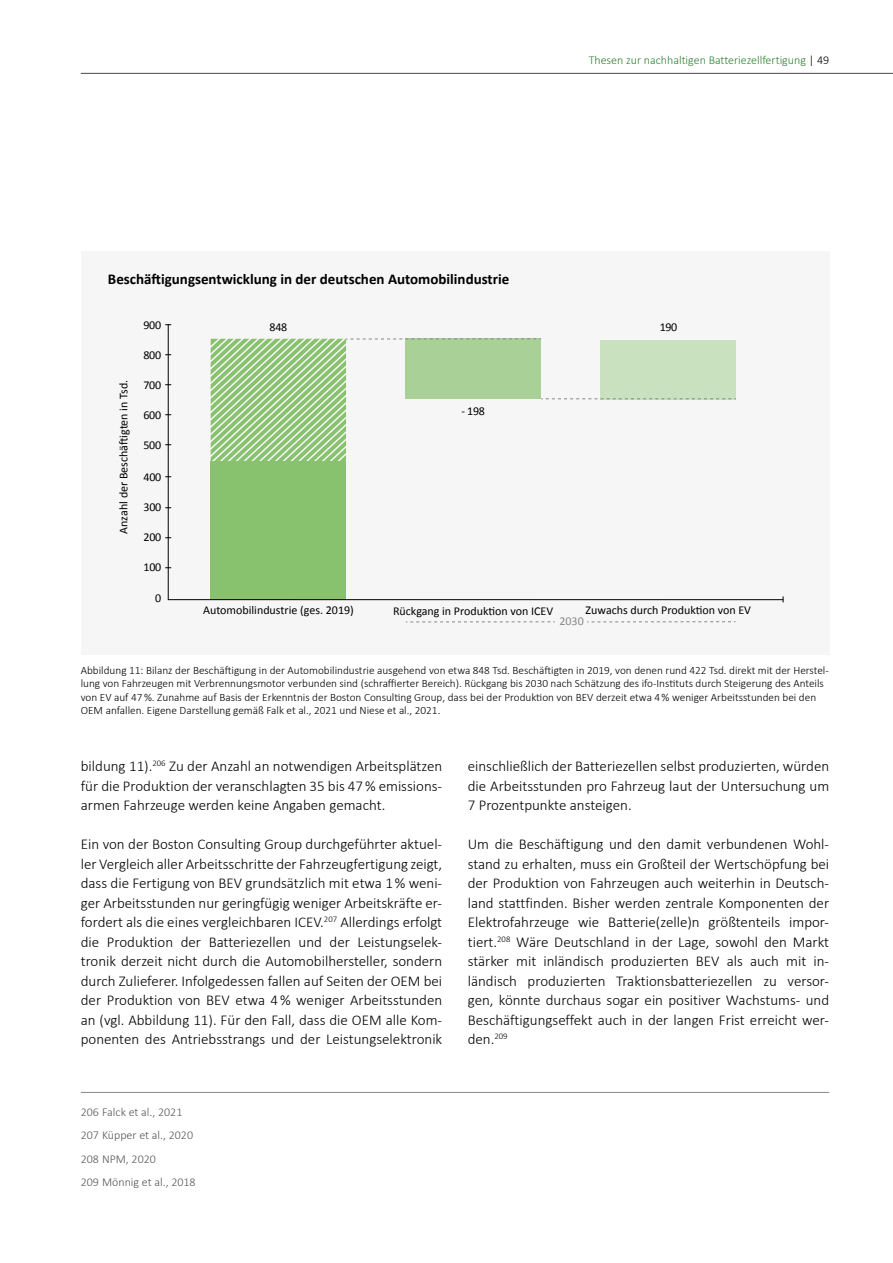
<style>
.page{position:relative;width:893px;height:1263px;background:#fff}
.page>*{position:absolute;margin:0;border:0;box-sizing:border-box;transform-origin:0 0}
.t1{font:300 15px/19.5px "Calibri";color:#000;text-align:justify}
.t2{font:700 15px "Calibri";color:#000}
.t3{font:12px "Calibri";color:#000}
.t4{font:300 12px/23.5px "Calibri";color:#565656}
.t5{font:300 12px "Calibri";color:#318034}
.t6{font:12px "Calibri";color:#878787}
.t7{font:300 11.25px/13.5px "Calibri";color:#000}
.s1{color:#000}
</style>
<div class="page">
<hr style="left:81px;top:73px;width:812px;height:1px;background:#494948">
<hr style="left:81px;top:1092px;width:748px;height:1px;background:#878786">
<div style="left:81px;top:251px;width:748px;height:403px;background:#f6f6f6"></div>
<svg style="left:168px;top:324px;width:615px;height:276px"></svg>
<svg style="left:406px;top:621px;width:149px;height:2px"></svg>
<svg style="left:587px;top:621px;width:148px;height:2px"></svg>
<svg style="left:211px;top:339px;width:525px;height:122px"></svg>
<p class="t5" style="left:589px;top:53px;width:242px">Thesen zur nachhaltigen Batteriezellfertigung <span class="s1">| 49</span></p>
<p class="t2" style="left:108px;top:270px;width:403px">Beschäftigungsentwicklung in der deutschen Automobilindustrie</p>
<p class="t3" style="left:116px;top:534px;width:155px;rotate:-90deg">Anzahl der Beschäftigten in Tsd.</p>
<p class="t3" style="left:143px;top:317px;width:19px">900</p>
<p class="t3" style="left:143px;top:347px;width:19px">800</p>
<p class="t3" style="left:143px;top:377px;width:19px">700</p>
<p class="t3" style="left:143px;top:407px;width:19px">600</p>
<p class="t3" style="left:143px;top:437px;width:19px">500</p>
<p class="t3" style="left:144px;top:469px;width:19px">400</p>
<p class="t3" style="left:144px;top:499px;width:19px">300</p>
<p class="t3" style="left:144px;top:530px;width:19px">200</p>
<p class="t3" style="left:144px;top:560px;width:19px">100</p>
<p class="t3" style="left:155px;top:590px;width:8px">0</p>
<p class="t3" style="left:270px;top:319px;width:19px">848</p>
<p class="t3" style="left:461px;top:403px;width:25px">- 198</p>
<p class="t3" style="left:660px;top:319px;width:19px">190</p>
<p class="t3" style="left:203px;top:603px;width:152px">Automobilindustrie (ges. 2019)</p>
<p class="t3" style="left:393px;top:603px;width:162px">Rückgang in Produktion von ICEV</p>
<p class="t3" style="left:586px;top:603px;width:167px">Zuwachs durch Produktion von EV</p>
<p class="t6" style="left:559px;top:614px;width:26px">2030</p>
<p class="t7" style="left:81px;top:663px;width:750px">Abbildung 11: Bilanz der Beschäftigung in der Automobilindustrie ausgehend von etwa 848 Tsd. Beschäftigten in 2019, von denen rund 422 Tsd. direkt mit der Herstel&shy;lung von Fahrzeugen mit Verbrennungsmotor verbunden sind (schraffierter Bereich). Rückgang bis 2030 nach Schätzung des ifo-Instituts durch Steigerung des Anteils von EV auf 47%. Zunahme auf Basis der Erkenntnis der Boston Consulting Group, dass bei der Produktion von BEV derzeit etwa 4% weniger Arbeitsstunden bei den OEM anfallen. Eigene Darstellung gemäß Falk et al., 2021 und Niese et al., 2021.</p>
<p class="t1" style="left:81px;top:756px;width:363px">bildung 11).<sup>206</sup> Zu der Anzahl an notwendigen Arbeitsplätzen für die Produktion der veranschlagten 35 bis 47% emissions&shy;armen Fahrzeuge werden keine Angaben gemacht.</p>
<p class="t1" style="left:81px;top:834px;width:363px">Ein von der Boston Consulting Group durchgeführter aktuel&shy;ler Vergleich aller Arbeitsschritte der Fahrzeugfertigung zeigt, dass die Fertigung von BEV grundsätzlich mit etwa 1% weni&shy;ger Arbeitsstunden nur geringfügig weniger Arbeitskräfte er&shy;fordert als die eines vergleichbaren ICEV.<sup>207</sup> Allerdings erfolgt die Produktion der Batteriezellen und der Leistungselek&shy;tronik derzeit nicht durch die Automobilhersteller, sondern durch Zulieferer. Infolgedessen fallen auf Seiten der OEM bei der Produktion von BEV etwa 4% weniger Arbeitsstunden an (vgl. Abbildung 11). Für den Fall, dass die OEM alle Kom&shy;ponenten des Antriebsstrangs und der Leistungselektronik</p>
<p class="t4" style="left:81px;top:1099px;width:116px">206 Falck et al., 2021<br>207 Küpper et al., 2020<br>208 NPM, 2020<br>209 Mönnig et al., 2018</p>
<p class="t1" style="left:468px;top:756px;width:363px">einschließlich der Batteriezellen selbst produzierten, würden die Arbeitsstunden pro Fahrzeug laut der Untersuchung um 7 Prozentpunkte ansteigen.</p>
<p class="t1" style="left:468px;top:834px;width:363px">Um die Beschäftigung und den damit verbundenen Wohl&shy;stand zu erhalten, muss ein Großteil der Wertschöpfung bei der Produktion von Fahrzeugen auch weiterhin in Deutsch&shy;land stattfinden. Bisher werden zentrale Komponenten der Elektrofahrzeuge wie Batterie(zelle)n größtenteils impor&shy;tiert.<sup>208</sup> Wäre Deutschland in der Lage, sowohl den Markt stärker mit inländisch produzierten BEV als auch mit in&shy;ländisch produzierten Traktionsbatteriezellen zu versor&shy;gen, könnte durchaus sogar ein positiver Wachstums- und Beschäftigungseffekt auch in der langen Frist erreicht wer&shy;den.<sup>209</sup></p>
</div>
